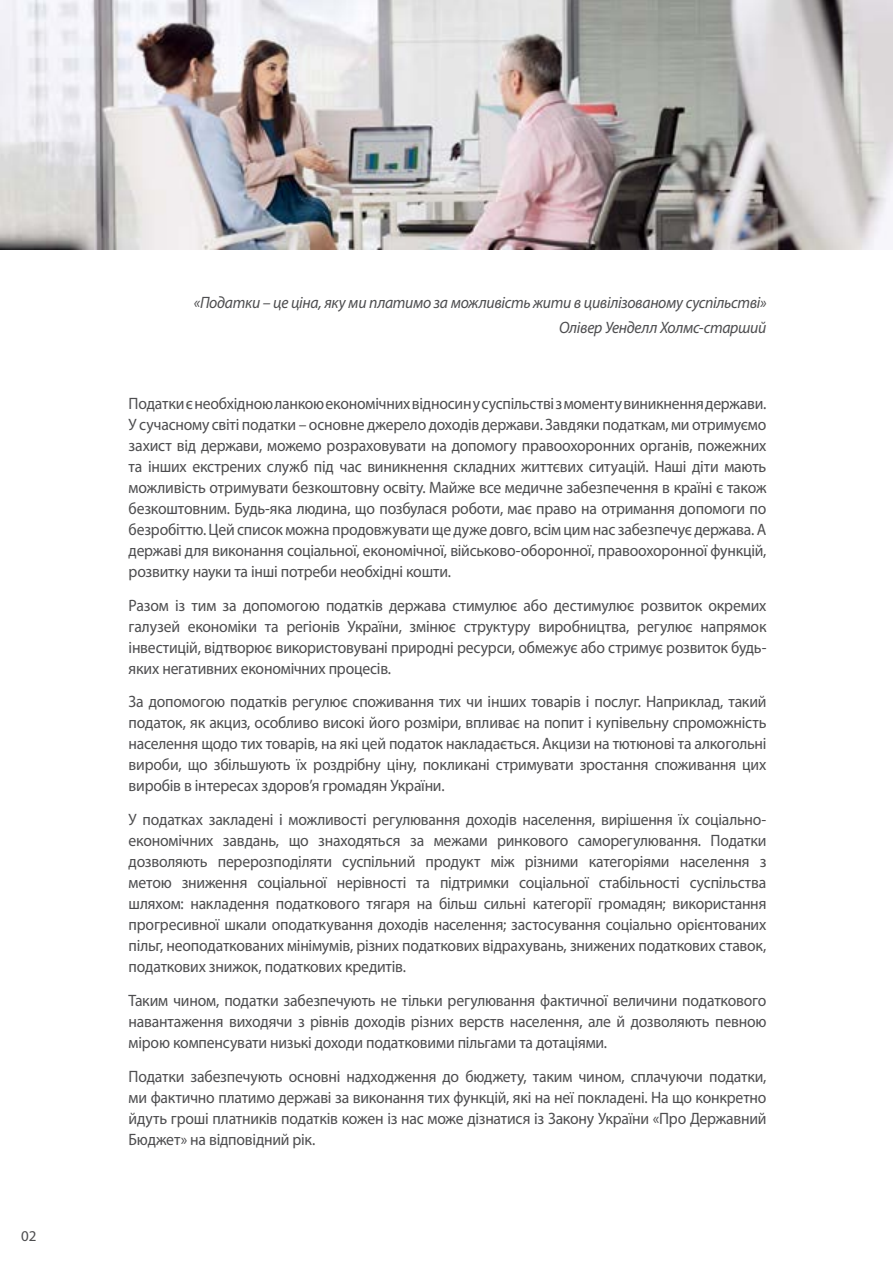
<style>
.page{position:relative;width:893px;height:1263px;background:#fff}
.page>*{position:absolute;margin:0;border:0;box-sizing:border-box;transform-origin:0 0}
.t1{font:16.5px/21px "Myriad Pro";letter-spacing:-.015em;color:#4d4d4f;text-align:justify;scale:.95 1}
.t2{font:italic 16.5px/25.2px "Myriad Pro";letter-spacing:-.02em;color:#4d4d4f;text-align:right;scale:.95 1}
.t3{font:15px "Myriad Pro";color:#4d4d4f}
</style>
<div class="page">
<img style="left:0;top:0;width:893px;height:249px">
<p class="t3" style="left:21px;top:1226px;width:17px">02</p>
<p class="t2" style="left:194px;top:289px;width:604px">«Податки – це ціна, яку ми платимо за можливість жити в цивілізованому суспільстві»<br>Олівер Уенделл Холмс-старший</p>
<p class="t1" style="left:129px;top:393px;width:673px">Податки є необхідною ланкою економічних відносин у суспільстві з моменту виникнення держави.<br>У сучасному світі податки – основне джерело доходів держави. Завдяки податкам, ми отримуємо захист від держави, можемо розраховувати на допомогу правоохоронних органів, пожежних та інших екстрених служб під час виникнення складних життєвих ситуацій. Наші діти мають можливість отримувати безкоштовну освіту. Майже все медичне забезпечення в країні є також безкоштовним. Будь-яка людина, що позбулася роботи, має право на отримання допомоги по безробіттю. Цей список можна продовжувати ще дуже довго, всім цим нас забезпечує держава. А державі для виконання соціальної, економічної, військово-оборонної, правоохоронної функцій, розвитку науки та інші потреби необхідні кошти.</p>
<p class="t1" style="left:129px;top:594px;width:673px">Разом із тим за допомогою податків держава стимулює або дестимулює розвиток окремих галузей економіки та регіонів України, змінює структуру виробництва, регулює напрямок інвестицій, відтворює використовувані природні ресурси, обмежує або стримує розвиток будь&shy;яких негативних економічних процесів.</p>
<p class="t1" style="left:129px;top:691px;width:673px">За допомогою податків регулює споживання тих чи інших товарів і послуг. Наприклад, такий податок, як акциз, особливо високі його розміри, впливає на попит і купівельну спроможність населення щодо тих товарів, на які цей податок накладається. Акцизи на тютюнові та алкогольні вироби, що збільшують їх роздрібну ціну, покликані стримувати зростання споживання цих виробів в інтересах здоров’я громадян України.</p>
<p class="t1" style="left:129px;top:809px;width:673px">У податках закладені і можливості регулювання доходів населення, вирішення їх соціально&shy;економічних завдань, що знаходяться за межами ринкового саморегулювання. Податки дозволяють перерозподіляти суспільний продукт між різними категоріями населення з метою зниження соціальної нерівності та підтримки соціальної стабільності суспільства шляхом: накладення податкового тягаря на більш сильні категорії громадян; використання прогресивної шкали оподаткування доходів населення; застосування соціально орієнтованих пільг, неоподаткованих мінімумів, різних податкових відрахувань, знижених податкових ставок, податкових знижок, податкових кредитів.</p>
<p class="t1" style="left:129px;top:990px;width:673px">Таким чином, податки забезпечують не тільки регулювання фактичної величини податкового навантаження виходячи з рівнів доходів різних верств населення, але й дозволяють певною мірою компенсувати низькі доходи податковими пільгами та дотаціями.</p>
<p class="t1" style="left:129px;top:1065px;width:673px">Податки забезпечують основні надходження до бюджету, таким чином, сплачуючи податки, ми фактично платимо державі за виконання тих функцій, які на неї покладені. На що конкретно йдуть гроші платників податків кожен із нас може дізнатися із Закону України «Про Державний Бюджет» на відповідний рік.</p>
</div>
